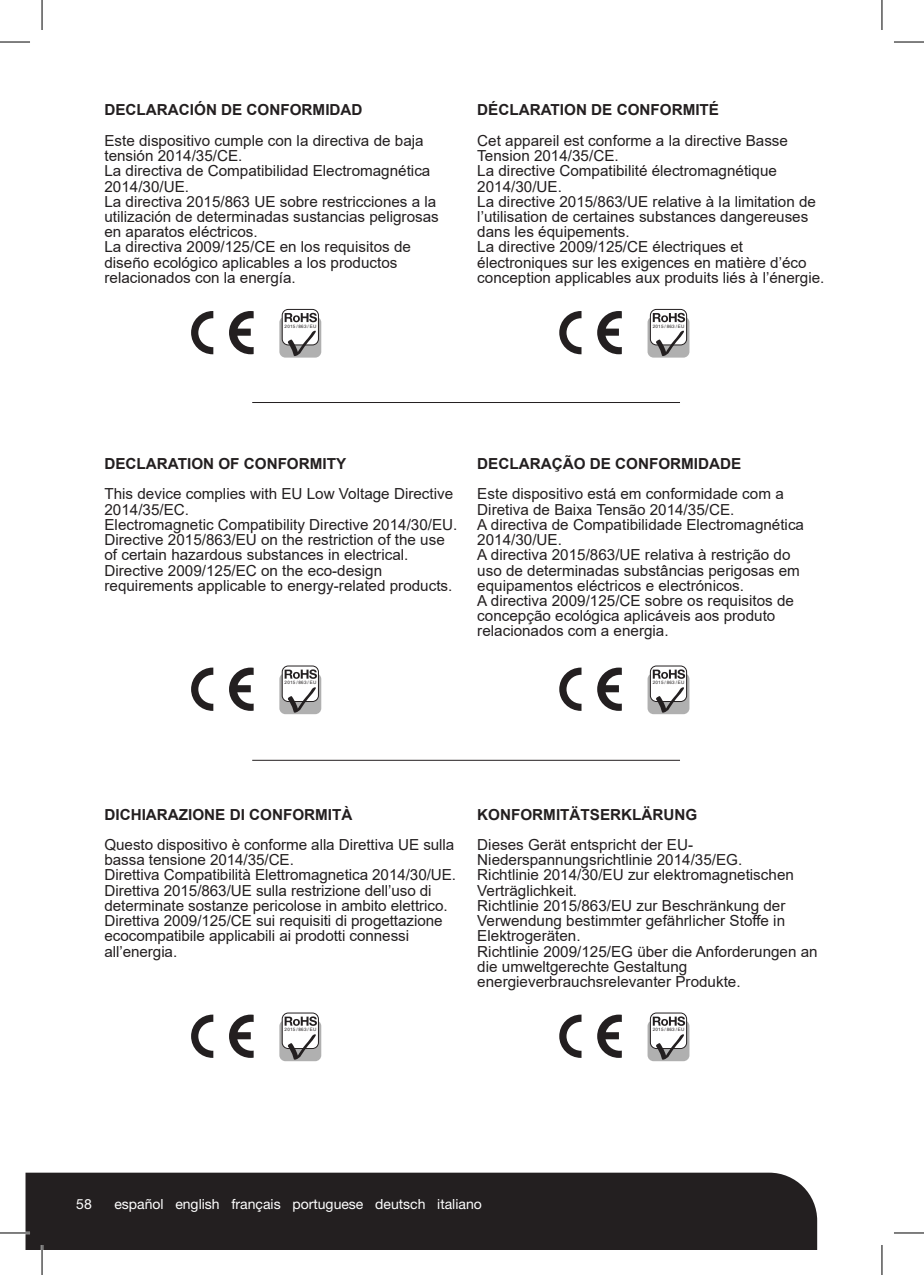
<style>
.page{position:relative;width:924px;height:1275px;background:#fff}
.page>*{position:absolute;margin:0;border:0;box-sizing:border-box;transform-origin:0 0}
.Instrucciones{font:15.2px/15.2px "Arial";color:#231f20}
.Instrucciones-2{font:700 15.2px "Arial";color:#231f20}
.t1{font:14px "Helvetica Neue LT Std";color:#fff}
.importante{font:4.6px "Arial";letter-spacing:.05em;color:#231f20}
</style>
<div class="page">
<div style="left:25px;top:1172px;width:791px;height:78px;background:#231f20"></div>
<hr style="left:252px;top:402px;width:427px;height:1px;background:#231f20">
<hr style="left:252px;top:760px;width:427px;height:1px;background:#231f20">
<svg style="left:191px;top:311px;width:22px;height:43px"></svg>
<svg style="left:229px;top:311px;width:24px;height:43px"></svg>
<svg style="left:279px;top:316px;width:42px;height:41px"></svg>
<div style="left:282px;top:309px;width:36px;height:36px;background:#fff;border-radius:6px"></div>
<div style="left:282px;top:309px;width:36px;height:36px;border:1px solid #231f20;border-radius:6px"></div>
<svg style="left:284px;top:313px;width:33px;height:9px"></svg>
<svg style="left:287px;top:330px;width:29px;height:27px"></svg>
<svg style="left:559px;top:311px;width:22px;height:43px"></svg>
<svg style="left:597px;top:311px;width:24px;height:43px"></svg>
<svg style="left:647px;top:316px;width:42px;height:41px"></svg>
<div style="left:650px;top:309px;width:36px;height:36px;background:#fff;border-radius:6px"></div>
<div style="left:650px;top:309px;width:36px;height:36px;border:1px solid #231f20;border-radius:6px"></div>
<svg style="left:652px;top:313px;width:32px;height:9px"></svg>
<svg style="left:655px;top:330px;width:29px;height:27px"></svg>
<svg style="left:191px;top:667px;width:22px;height:44px"></svg>
<svg style="left:229px;top:667px;width:24px;height:44px"></svg>
<svg style="left:279px;top:673px;width:42px;height:41px"></svg>
<div style="left:282px;top:666px;width:36px;height:35px;background:#fff;border-radius:6px"></div>
<div style="left:282px;top:666px;width:36px;height:35px;border:1px solid #231f20;border-radius:6px"></div>
<svg style="left:284px;top:669px;width:33px;height:10px"></svg>
<svg style="left:287px;top:687px;width:29px;height:26px"></svg>
<svg style="left:559px;top:667px;width:22px;height:44px"></svg>
<svg style="left:597px;top:667px;width:24px;height:44px"></svg>
<svg style="left:647px;top:673px;width:42px;height:41px"></svg>
<div style="left:650px;top:666px;width:36px;height:35px;background:#fff;border-radius:6px"></div>
<div style="left:650px;top:666px;width:36px;height:35px;border:1px solid #231f20;border-radius:6px"></div>
<svg style="left:652px;top:669px;width:32px;height:10px"></svg>
<svg style="left:655px;top:687px;width:29px;height:26px"></svg>
<svg style="left:191px;top:1014px;width:22px;height:44px"></svg>
<svg style="left:229px;top:1014px;width:24px;height:44px"></svg>
<svg style="left:279px;top:1020px;width:42px;height:41px"></svg>
<div style="left:282px;top:1013px;width:36px;height:35px;background:#fff;border-radius:6px"></div>
<div style="left:282px;top:1013px;width:36px;height:35px;border:1px solid #231f20;border-radius:6px"></div>
<svg style="left:284px;top:1016px;width:33px;height:10px"></svg>
<svg style="left:287px;top:1034px;width:29px;height:26px"></svg>
<svg style="left:559px;top:1014px;width:22px;height:44px"></svg>
<svg style="left:597px;top:1014px;width:24px;height:44px"></svg>
<svg style="left:647px;top:1020px;width:42px;height:41px"></svg>
<div style="left:650px;top:1013px;width:36px;height:35px;background:#fff;border-radius:6px"></div>
<div style="left:650px;top:1013px;width:36px;height:35px;border:1px solid #231f20;border-radius:6px"></div>
<svg style="left:652px;top:1016px;width:32px;height:10px"></svg>
<svg style="left:655px;top:1034px;width:29px;height:26px"></svg>
<hr style="left:0;top:1231px;width:30px;height:3px;background:#fff">
<hr style="left:41px;top:1245px;width:2px;height:30px;background:#fff">
<hr style="left:0;top:42px;width:30px;height:1px;background:#000">
<hr style="left:893px;top:42px;width:30px;height:1px;background:#000">
<hr style="left:0;top:1232px;width:30px;height:1px;background:#000">
<hr style="left:893px;top:1232px;width:30px;height:1px;background:#000">
<hr style="left:42px;top:0;width:1px;height:30px;background:#000">
<hr style="left:42px;top:1245px;width:1px;height:30px;background:#000">
<hr style="left:881px;top:0;width:1px;height:30px;background:#000">
<hr style="left:881px;top:1245px;width:1px;height:30px;background:#000">
<p class="Instrucciones-2" style="left:104px;top:99px;width:259px">DECLARACIÓN DE CONFORMIDAD</p>
<p class="Instrucciones" style="left:104px;top:133px;width:320px">Este dispositivo cumple con la directiva de baja</p>
<p class="Instrucciones" style="left:104px;top:148px;width:139px">tensión 2014/35/CE.</p>
<p class="Instrucciones" style="left:104px;top:163px;width:327px">La directiva de Compatibilidad Electromagnética</p>
<p class="Instrucciones" style="left:104px;top:178px;width:86px">2014/30/UE.</p>
<p class="Instrucciones" style="left:104px;top:194px;width:333px">La directiva 2015/863 UE sobre restricciones a la</p>
<p class="Instrucciones" style="left:104px;top:209px;width:336px">utilización de determinadas sustancias peligrosas</p>
<p class="Instrucciones" style="left:104px;top:224px;width:155px">en aparatos eléctricos.</p>
<p class="Instrucciones" style="left:104px;top:239px;width:308px">La directiva 2009/125/CE en los requisitos de</p>
<p class="Instrucciones" style="left:104px;top:255px;width:294px">diseño ecológico aplicables a los productos</p>
<p class="Instrucciones" style="left:104px;top:270px;width:193px">relacionados con la energía.</p>
<p class="Instrucciones-2" style="left:477px;top:99px;width:243px">DÉCLARATION DE CONFORMITÉ</p>
<p class="Instrucciones" style="left:477px;top:133px;width:312px">Cet appareil est conforme a la directive Basse</p>
<p class="Instrucciones" style="left:477px;top:148px;width:143px">Tension 2014/35/CE.</p>
<p class="Instrucciones" style="left:477px;top:163px;width:301px">La directive Compatibilité électromagnétique</p>
<p class="Instrucciones" style="left:477px;top:178px;width:86px">2014/30/UE.</p>
<p class="Instrucciones" style="left:477px;top:194px;width:340px">La directive 2015/863/UE relative à la limitation de</p>
<p class="Instrucciones" style="left:477px;top:209px;width:332px">l’utilisation de certaines substances dangereuses</p>
<p class="Instrucciones" style="left:477px;top:224px;width:154px">dans les équipements.</p>
<p class="Instrucciones" style="left:477px;top:239px;width:267px">La directive 2009/125/CE électriques et</p>
<p class="Instrucciones" style="left:477px;top:255px;width:331px">électroniques sur les exigences en matière d’éco</p>
<p class="Instrucciones" style="left:477px;top:270px;width:348px">conception applicables aux produits liés à l’énergie.</p>
<p class="importante" style="left:284px;top:323px;width:33px">2015 / 863 / EU</p>
<p class="importante" style="left:652px;top:323px;width:33px">2015 / 863 / EU</p>
<p class="Instrucciones-2" style="left:104px;top:453px;width:243px">DECLARATION OF CONFORMITY</p>
<p class="Instrucciones" style="left:104px;top:486px;width:350px">This device complies with EU Low Voltage Directive</p>
<p class="Instrucciones" style="left:104px;top:501px;width:86px">2014/35/EC.</p>
<p class="Instrucciones" style="left:104px;top:517px;width:354px">Electromagnetic Compatibility Directive 2014/30/EU.</p>
<p class="Instrucciones" style="left:104px;top:532px;width:342px">Directive 2015/863/EU on the restriction of the use</p>
<p class="Instrucciones" style="left:104px;top:547px;width:305px">of certain hazardous substances in electrical.</p>
<p class="Instrucciones" style="left:104px;top:562px;width:279px">Directive 2009/125/EC on the eco-design</p>
<p class="Instrucciones" style="left:104px;top:578px;width:349px">requirements applicable to energy-related products.</p>
<p class="Instrucciones-2" style="left:477px;top:453px;width:265px">DECLARAÇÃO DE CONFORMIDADE</p>
<p class="Instrucciones" style="left:477px;top:486px;width:308px">Este dispositivo está em conformidade com a</p>
<p class="Instrucciones" style="left:477px;top:501px;width:258px">Diretiva de Baixa Tensão 2014/35/CE.</p>
<p class="Instrucciones" style="left:477px;top:517px;width:328px">A directiva de Compatibilidade Electromagnética</p>
<p class="Instrucciones" style="left:477px;top:532px;width:86px">2014/30/UE.</p>
<p class="Instrucciones" style="left:477px;top:547px;width:314px">A directiva 2015/863/UE relativa à restrição do</p>
<p class="Instrucciones" style="left:477px;top:562px;width:324px">uso de determinadas substâncias perigosas em</p>
<p class="Instrucciones" style="left:477px;top:578px;width:268px">equipamentos eléctricos e electrónicos.</p>
<p class="Instrucciones" style="left:477px;top:593px;width:318px">A directiva 2009/125/CE sobre os requisitos de</p>
<p class="Instrucciones" style="left:477px;top:608px;width:299px">concepção ecológica aplicáveis aos produto</p>
<p class="Instrucciones" style="left:477px;top:623px;width:193px">relacionados com a energia.</p>
<p class="importante" style="left:284px;top:679px;width:33px">2015 / 863 / EU</p>
<p class="importante" style="left:652px;top:679px;width:33px">2015 / 863 / EU</p>
<p class="Instrucciones-2" style="left:104px;top:803px;width:249px">DICHIARAZIONE DI CONFORMITÀ</p>
<p class="Instrucciones" style="left:104px;top:837px;width:351px">Questo dispositivo è conforme alla Direttiva UE sulla</p>
<p class="Instrucciones" style="left:104px;top:852px;width:191px">bassa tensione 2014/35/CE.</p>
<p class="Instrucciones" style="left:104px;top:867px;width:353px">Direttiva Compatibilità Elettromagnetica 2014/30/UE.</p>
<p class="Instrucciones" style="left:104px;top:882px;width:328px">Direttiva 2015/863/UE sulla restrizione dell’uso di</p>
<p class="Instrucciones" style="left:104px;top:898px;width:344px">determinate sostanze pericolose in ambito elettrico.</p>
<p class="Instrucciones" style="left:104px;top:913px;width:339px">Direttiva 2009/125/CE sui requisiti di progettazione</p>
<p class="Instrucciones" style="left:104px;top:928px;width:306px">ecocompatibile applicabili ai prodotti connessi</p>
<p class="Instrucciones" style="left:104px;top:943px;width:74px">all’energia.</p>
<p class="Instrucciones-2" style="left:477px;top:803px;width:221px">KONFORMITÄTSERKLÄRUNG</p>
<p class="Instrucciones" style="left:477px;top:837px;width:266px">Dieses Gerät entspricht der EU-<br>Niederspannungsrichtlinie 2014/35/EG.</p>
<p class="Instrucciones" style="left:477px;top:867px;width:318px">Richtlinie 2014/30/EU zur elektromagnetischen</p>
<p class="Instrucciones" style="left:477px;top:882px;width:101px">Verträglichkeit.</p>
<p class="Instrucciones" style="left:477px;top:898px;width:309px">Richtlinie 2015/863/EU zur Beschränkung der</p>
<p class="Instrucciones" style="left:477px;top:913px;width:309px">Verwendung bestimmter gefährlicher Stoffe in</p>
<p class="Instrucciones" style="left:477px;top:928px;width:105px">Elektrogeräten.</p>
<p class="Instrucciones" style="left:477px;top:943px;width:342px">Richtlinie 2009/125/EG über die Anforderungen an</p>
<p class="Instrucciones" style="left:477px;top:958px;width:211px">die umweltgerechte Gestaltung</p>
<p class="Instrucciones" style="left:477px;top:974px;width:265px">energieverbrauchsrelevanter Produkte.</p>
<p class="importante" style="left:284px;top:1026px;width:33px">2015 / 863 / EU</p>
<p class="importante" style="left:652px;top:1026px;width:33px">2015 / 863 / EU</p>
<p class="t1" style="left:76px;top:1195px;width:17px">58</p>
<p class="t1" style="left:114px;top:1195px;width:369px">español english français portuguese deutsch italiano</p>
</div>
